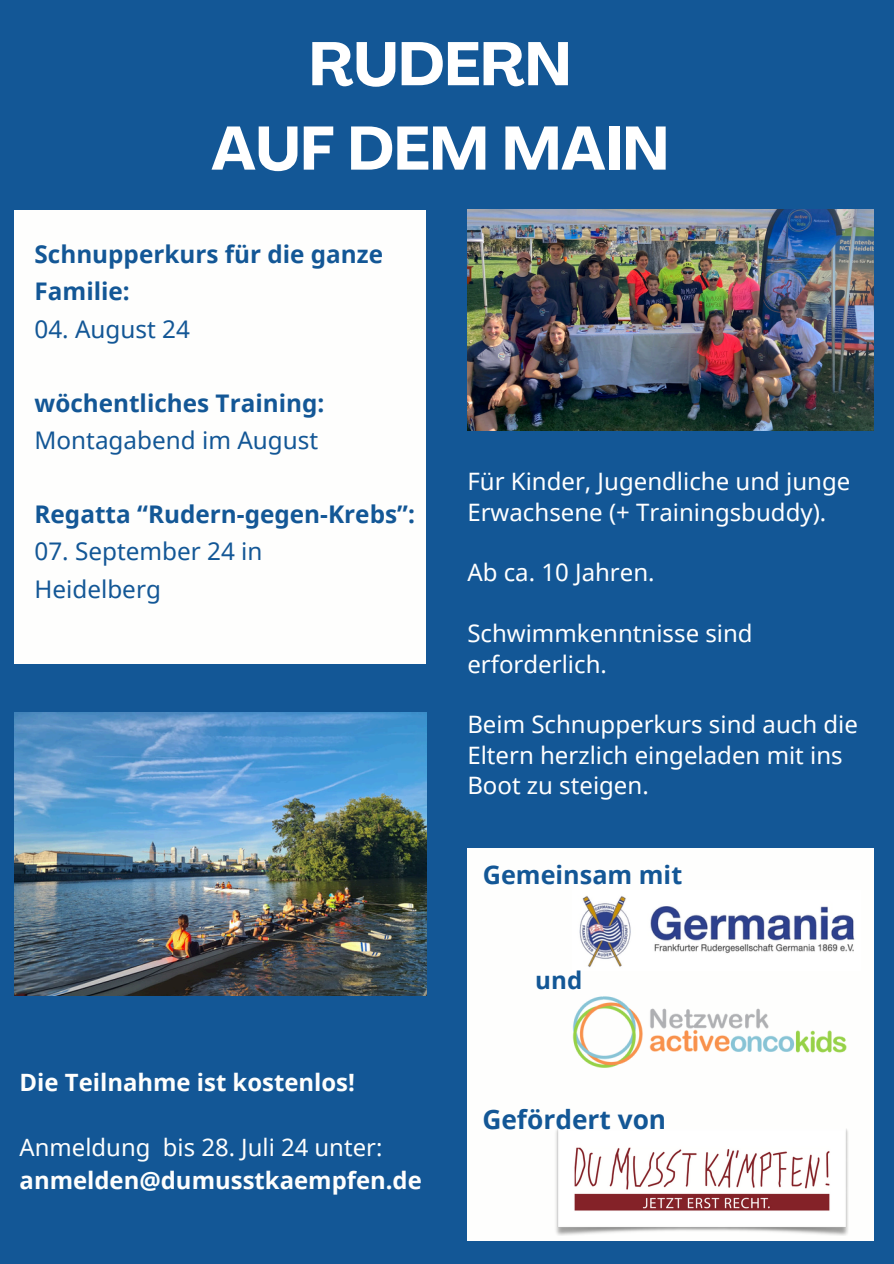
<style>
.page{position:relative;width:894px;height:1264px;background:#fff}
.page>*{position:absolute;margin:0;border:0;box-sizing:border-box;transform-origin:0 0}
.t1{font:700 60.6px/84.3px "Agrandir";color:#fff;text-align:center}
.t2{font:700 26.25px "Noto Sans";color:#135796}
.t3{font:700 25.2px "Noto Sans";color:#135796}
.t4{font:700 24.3px/37.2px "Noto Sans";color:#135796}
.t5{font:24.3px "Noto Sans";color:#135796}
.t6{font:700 24.15px "Noto Sans";color:#135796}
.t7{font:24px/30.3px "Noto Sans";color:#fff}
.t8{font:700 23.85px "Noto Sans";color:#fefefd}
.t9{font:23.85px "Noto Sans";color:#fefefd}
</style>
<div class="page">
<div style="left:0;top:0;width:893px;height:1263px;background:#135796"></div>
<div style="left:14px;top:211px;width:412px;height:453px;background:#fefefd"></div>
<div style="left:467px;top:848px;width:406px;height:392px;background:#fefefd"></div>
<img style="left:556px;top:1129px;width:292px;height:106px">
<img style="left:572px;top:996px;width:274px;height:72px">
<img style="left:579px;top:896px;width:276px;height:71px">
<img style="left:467px;top:210px;width:406px;height:220px">
<img style="left:14px;top:712px;width:412px;height:283px">
<p class="t1" style="left:211px;top:28px;width:459px">RUDERN<br>AUF DEM MAIN</p>
<h2 class="t4" style="left:35px;top:235px;width:350px">Schnupperkurs für die ganze<br>Familie:</h2>
<p class="t5" style="left:35px;top:311px;width:157px">04. August 24</p>
<h2 class="t4" style="left:35px;top:384px;width:291px">wöchentliches Training:</h2>
<p class="t5" style="left:35px;top:423px;width:285px">Montagabend im August</p>
<p class="t4" style="left:35px;top:495px;width:382px">Regatta “Rudern-gegen-Krebs”:</p>
<h2 class="t5" style="left:35px;top:534px;width:229px">07. September 24 in</h2>
<p class="t5" style="left:35px;top:571px;width:128px">Heidelberg</p>
<p class="t8" style="left:20px;top:1065px;width:337px">Die Teilnahme ist kostenlos!</p>
<p class="t9" style="left:20px;top:1130px;width:364px">Anmeldung bis 28. Juli 24 unter:</p>
<p class="t8" style="left:20px;top:1163px;width:403px">anmelden@dumusstkaempfen.de</p>
<p class="t7" style="left:467px;top:466px;width:384px">Für Kinder, Jugendliche und junge<br>Erwachsene (+ Trainingsbuddy).</p>
<p class="t7" style="left:467px;top:557px;width:189px">Ab ca. 10 Jahren.</p>
<p class="t7" style="left:467px;top:617px;width:287px">Schwimmkenntnisse sind erforderlich.</p>
<p class="t7" style="left:467px;top:709px;width:392px">Beim Schnupperkurs sind auch die<br>Eltern herzlich eingeladen mit ins<br>Boot zu steigen.</p>
<p class="t3" style="left:482px;top:857px;width:201px">Gemeinsam mit</p>
<p class="t6" style="left:535px;top:963px;width:48px">und</p>
<p class="t2" style="left:482px;top:1100px;width:185px">Gefördert von</p>
</div>
